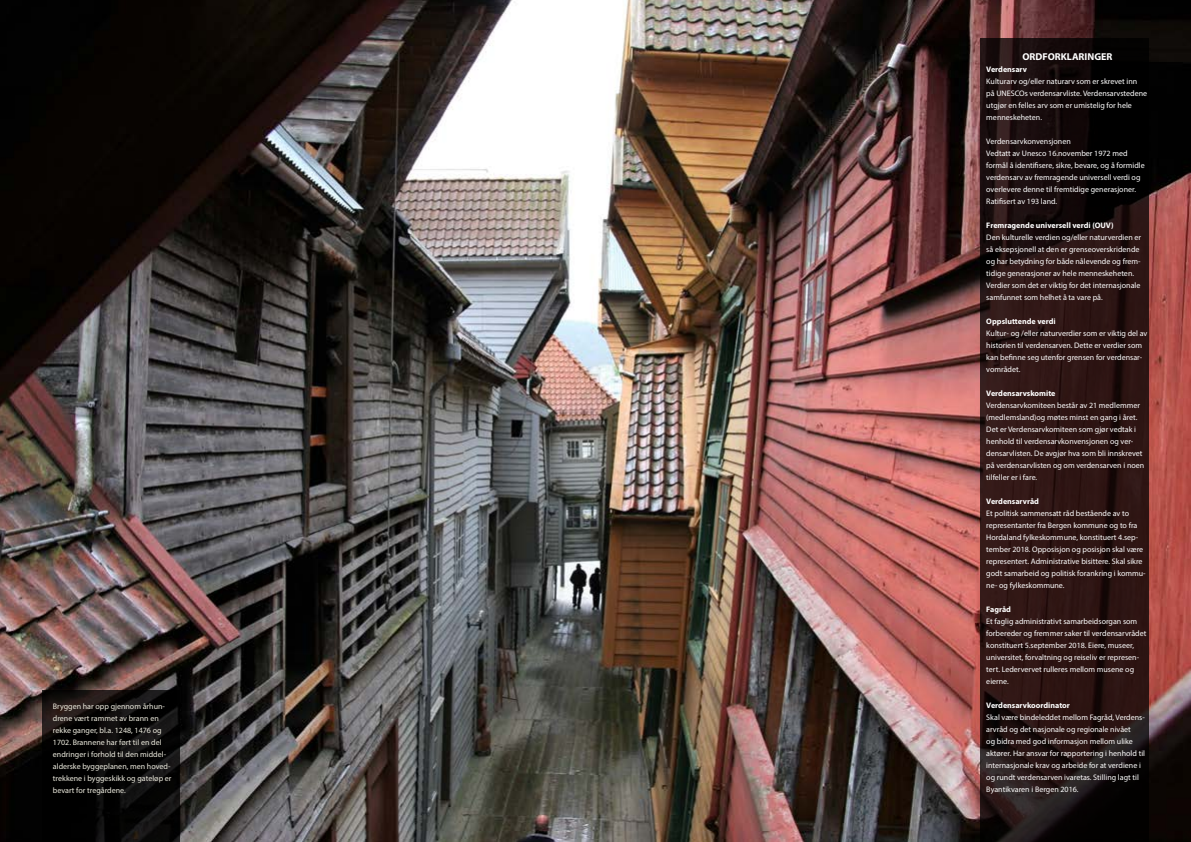
<style>
.page{position:relative;width:1191px;height:842px;background:#fff}
.page>*{position:absolute;margin:0;border:0;box-sizing:border-box;transform-origin:0 0}
.t1{font:700 10px "Myriad Pro";color:#fff}
.t2{font:8px/12px "Myriad Pro";color:#fff}
.t3{font:8px/12px "Myriad Pro";color:#eeecdf}
.t4{font:700 8px "Myriad Pro";color:#fff}
</style>
<div class="page">
<img style="left:0;top:0;width:1191px;height:842px">
<svg style="left:43px;top:690px;width:137px;height:152px;background:#090808"></svg>
<svg style="left:980px;top:38px;width:168px;height:804px;background:#231110"></svg>
<p class="t3" style="left:53px;top:700px;width:120px">Bryggen har opp gjennom århun&shy;drene vært rammet av brann en rekke ganger, bl.a. 1248, 1476 og<br>1702. Brannene har ført til en del endringer i forhold til den middel&shy;alderske byggeplanen, men hoved&shy;trekkene i byggeskikk og gateløp er bevart for tregårdene.</p>
<p class="t1" style="left:1022px;top:50px;width:92px">ORDFORKLARINGER</p>
<p class="t4" style="left:986px;top:64px;width:42px">Verdensarv</p>
<p class="t2" style="left:986px;top:75px;width:162px">Kulturarv og/eller naturarv som er skrevet inn på UNESCOs verdensarvliste. Verdensarvstedene utgjør en felles arv som er umistelig for hele menneskeheten.</p>
<p class="t2" style="left:986px;top:135px;width:160px">Verdensarvkonvensjonen<br>Vedtatt av Unesco 16.november 1972 med formål å identifisere, sikre, bevare, og å formidle verdensarv av fremragende universell verdi og overlevere denne til fremtidige generasjoner.<br>Ratifisert av 193 land.</p>
<p class="t4" style="left:986px;top:220px;width:129px">Fremragende universell verdi (OUV)</p>
<p class="t2" style="left:986px;top:231px;width:156px">Den kulturelle verdien og/eller naturverdien er så eksepsjonell at den er grenseoverskridende og har betydning for både nålevende og frem&shy;tidige generasjoner av hele menneskeheten.<br>Verdier som det er viktig for det internasjonale samfunnet som helhet å ta vare på.</p>
<p class="t4" style="left:986px;top:316px;width:71px">Oppsluttende verdi</p>
<p class="t2" style="left:986px;top:327px;width:163px">Kultur- og /eller naturverdier som er viktig del av historien til verdensarven. Dette er verdier som kan befinne seg utenfor grensen for verdensar&shy;vområdet.</p>
<p class="t4" style="left:986px;top:388px;width:71px">Verdensarvskomite</p>
<p class="t2" style="left:986px;top:399px;width:159px">Verdensarvkomiteen består av 21 medlemmer (medlemsland)og møtes minst en gang i året.<br>Det er Verdensarvkomiteen som gjør vedtak i henhold til verdensarvkonvensjonen og ver&shy;densarvlisten. De avgjør hva som bli innskrevet på verdensarvlisten og om verdensarven i noen tilfeller er i fare.</p>
<p class="t4" style="left:986px;top:496px;width:54px">Verdensarvråd</p>
<p class="t2" style="left:986px;top:507px;width:161px">Et politisk sammensatt råd bestående av to representanter fra Bergen kommune og to fra Hordaland fylkeskommune, konstituert 4.sep&shy;tember 2018. Opposisjon og posisjon skal være representert. Administrative bisittere. Skal sikre godt samarbeid og politisk forankring i kommu&shy;ne- og fylkeskommune.</p>
<p class="t4" style="left:986px;top:604px;width:26px">Fagråd</p>
<p class="t2" style="left:986px;top:615px;width:162px">Et faglig administrativt samarbeidsorgan som forbereder og fremmer saker til verdensarvrådet konstituert 5.september 2018. Eiere, museer, universitet, forvaltning og reiseliv er represen&shy;tert. Ledervervet rulleres mellom musene og eierne.</p>
<p class="t4" style="left:986px;top:700px;width:85px">Verdensarvkoordinator</p>
<p class="t2" style="left:986px;top:711px;width:160px">Skal være bindeleddet mellom Fagråd, Verdens&shy;arvråd og det nasjonale og regionale nivået<br>og bidra med god informasjon mellom ulike aktører. Har ansvar for rapportering i henhold til internasjonale krav og arbeide for at verdiene i og rundt verdensarven ivaretas. Stilling lagt til Byantikvaren i Bergen 2016.</p>
</div>
